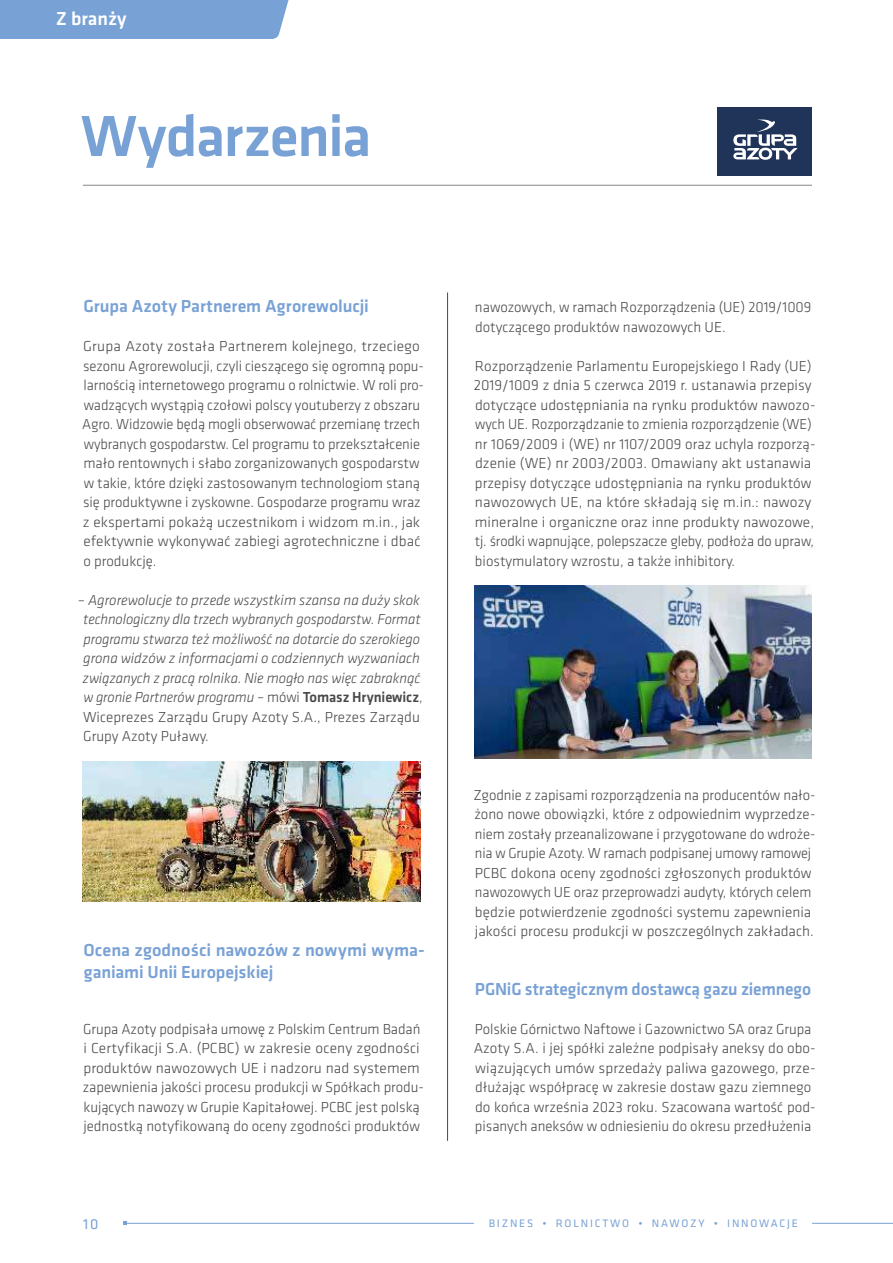
<style>
.page{position:relative;width:893px;height:1263px;background:#fff}
.page>*{position:absolute;margin:0;border:0;box-sizing:border-box;transform-origin:0 0}
.t1{font:500 60px "Klavika Basic";letter-spacing:-.02em;color:#78a1d5}
.t2{font:500 19.5px "Klavika Basic";color:#fff}
.t3{font:500 18px/22.8px "Klavika Basic";letter-spacing:-.005em;color:#78a1d5}
.t4{font:300 15px/19.5px "Klavika Basic";color:#484848}
.t5{font:italic 300 15px/19.5px "Klavika Basic";letter-spacing:-.005em;color:#484848}
.t6{font:15px "Klavika Basic";color:#78a1d5}
.t7{font:11.25px "Klavika Basic";letter-spacing:.16em;color:#78a1d5}
.s1{font-style:normal}
.s2{font-weight:500;font-style:normal}
</style>
<div class="page">
<div style="left:0;top:0;width:289px;height:39px;background:#78a1d5"></div>
<hr style="left:125px;top:1223px;width:768px;height:1px;background:#78a1d5">
<div style="left:475px;top:1209px;width:337px;height:20px;background:#fff"></div>
<hr style="left:447px;top:292px;width:1px;height:849px;background:#484848">
<img style="left:83px;top:761px;width:337px;height:140px">
<img style="left:474px;top:585px;width:338px;height:174px">
<hr style="left:83px;top:185px;width:729px;height:1px;background:#939393">
<div style="left:718px;top:107px;width:94px;height:69px;background:#20345a"></div>
<svg style="left:733px;top:119px;width:65px;height:41px"></svg>
<h2 class="t2" style="left:56px;top:5px;width:72px">Z branży</h2>
<h1 class="t1" style="left:81px;top:96px;width:292px">Wydarzenia</h1>
<p class="t3" style="left:83px;top:294px;width:287px">Grupa Azoty Partnerem Agrorewolucji</p>
<p class="t4" style="left:82px;top:336px;width:343px">Grupa Azoty została Partnerem kolejnego, trzeciego sezonu Agrorewolucji, czyli cieszącego się ogromną popu&shy;larnością internetowego programu o rolnictwie. W roli pro&shy;wadzących wystąpią czołowi polscy youtuberzy z obszaru Agro. Widzowie będą mogli obserwować przemianę trzech wybranych gospodarstw. Cel programu to przekształcenie mało rentownych i słabo zorganizowanych gospodarstw w takie, które dzięki zastosowanym technologiom staną się produktywne i zyskowne. Gospodarze programu wraz z ekspertami pokażą uczestnikom i widzom m.in., jak efektywnie wykonywać zabiegi agrotechniczne i dbać o produkcję.</p>
<p class="t5" style="left:83px;top:590px;width:341px;text-indent:-5px">– Agrorewolucje to przede wszystkim szansa na duży skok technologiczny dla trzech wybranych gospodarstw. Format programu stwarza też możliwość na dotarcie do szerokiego grona widzów z informacjami o codziennych wyzwaniach związanych z pracą rolnika. Nie mogło nas więc zabraknąć w gronie Partnerów programu <span class="s1">– mówi</span> <span class="s2">Tomasz Hryniewicz</span><span class="s1">, Wiceprezes Zarządu Grupy Azoty S.A., Prezes Zarządu Grupy Azoty Puławy.</span></p>
<p class="t3" style="left:83px;top:938px;width:343px">Ocena zgodności nawozów z nowymi wyma&shy;ganiami Unii Europejskiej</p>
<p class="t4" style="left:83px;top:1019px;width:343px">Grupa Azoty podpisała umowę z Polskim Centrum Badań i Certyfikacji S.A. (PCBC) w zakresie oceny zgodności produktów nawozowych UE i nadzoru nad systemem zapewnienia jakości procesu produkcji w Spółkach produ&shy;kujących nawozy w Grupie Kapitałowej. PCBC jest polską jednostką notyfikowaną do oceny zgodności produktów</p>
<p class="t4" style="left:475px;top:297px;width:338px">nawozowych, w ramach Rozporządzenia (UE) 2019/1009 dotyczącego produktów nawozowych UE.</p>
<p class="t4" style="left:474px;top:356px;width:343px">Rozporządzenie Parlamentu Europejskiego I Rady (UE)<br>2019/1009 z dnia 5 czerwca 2019 r. ustanawia przepisy dotyczące udostępniania na rynku produktów nawozo&shy;wych UE. Rozporządzanie to zmienia rozporządzenie (WE) nr 1069/2009 i (WE) nr 1107/2009 oraz uchyla rozporzą&shy;dzenie (WE) nr 2003/2003. Omawiany akt ustanawia przepisy dotyczące udostępniania na rynku produktów nawozowych UE, na które składają się m.in.: nawozy mineralne i organiczne oraz inne produkty nawozowe, tj. środki wapnujące, polepszacze gleby, podłoża do upraw, biostymulatory wzrostu, a także inhibitory.</p>
<p class="t4" style="left:473px;top:785px;width:344px">Zgodnie z zapisami rozporządzenia na producentów nało&shy;żono nowe obowiązki, które z odpowiednim wyprzedze&shy;niem zostały przeanalizowane i przygotowane do wdroże&shy;nia w Grupie Azoty. W ramach podpisanej umowy ramowej PCBC dokona oceny zgodności zgłoszonych produktów nawozowych UE oraz przeprowadzi audyty, których celem będzie potwierdzenie zgodności systemu zapewnienia jakości procesu produkcji w poszczególnych zakładach.</p>
<p class="t3" style="left:475px;top:977px;width:338px">PGNiG strategicznym dostawcą gazu ziemnego</p>
<p class="t4" style="left:474px;top:1019px;width:343px">Polskie Górnictwo Naftowe i Gazownictwo SA oraz Grupa Azoty S.A. i jej spółki zależne podpisały aneksy do obo&shy;wiązujących umów sprzedaży paliwa gazowego, prze&shy;dłużając współpracę w zakresie dostaw gazu ziemnego do końca września 2023 roku. Szacowana wartość pod&shy;pisanych aneksów w odniesieniu do okresu przedłużenia</p>
<p class="t6" style="left:83px;top:1214px;width:17px">10</p>
<p class="t7" style="left:489px;top:1216px;width:311px">BIZNES • ROLNICTWO • NAWOZY • INNOWACJE</p>
</div>
